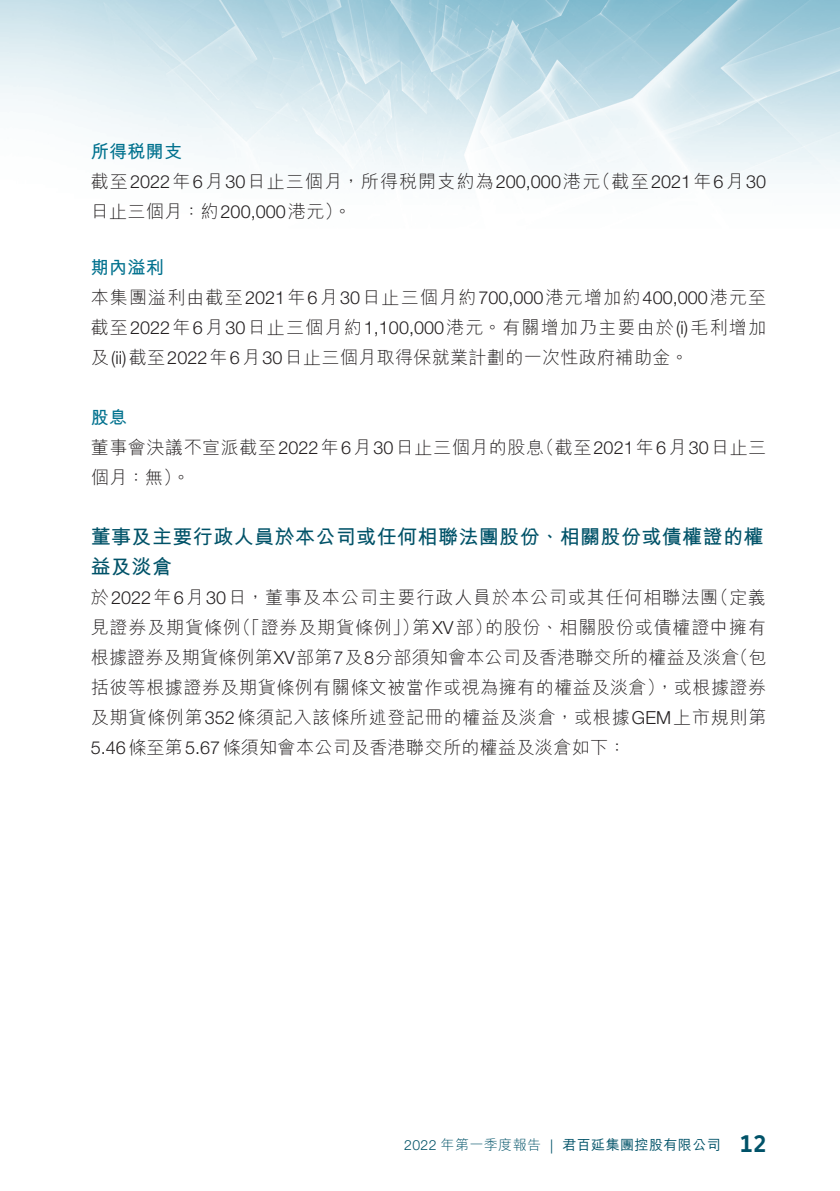
<style>
.page{position:relative;width:840px;height:1191px;background:#fff}
.page>*{position:absolute;margin:0;border:0;box-sizing:border-box;transform-origin:0 0}
._01_H1{font:700 20px/30px "M Hei HK";letter-spacing:.02em;color:#005268}
._00_txt{font:300 18px/30px "M Hei HK";letter-spacing:.03em;color:#231f20;text-align:justify}
._00_txt-2{font:300 18px/30px "M Hei HK";letter-spacing:.06em;color:#231f20}
._02_H2{font:700 18px "M Hei HK";letter-spacing:.02em;color:#00718e}
.t1{font:500 14px "M Hei HK";letter-spacing:.03em;color:#005268}
.s1{font-family:"Helvetica Neue LT Std"}
.s2{font-family:"Helvetica Neue LT Std";font-weight:300}
.s3{font-weight:300}
.s4{font-family:"Helvetica LT Std";font-weight:300}
.s5{font-family:"Battersea";font-weight:700;font-size:24px}
</style>
<div class="page">
<img style="left:0;top:0;width:839px;height:182px">
<p class="_02_H2" style="left:91px;top:138px;width:93px">所得稅開支</p>
<p class="_00_txt-2" style="left:91px;top:166px;width:676px">截至<span class="s1">2022</span>年<span class="s1">6</span>月<span class="s1">30</span>日止三個月，所得稅開支約為<span class="s1">200,000</span>港元（截至<span class="s1">2021</span>年<span class="s1">6</span>月<span class="s1">30</span>日止三個月：約<span class="s1">200,000</span>港元）。</p>
<p class="_02_H2" style="left:91px;top:254px;width:75px">期內溢利</p>
<p class="_00_txt" style="left:91px;top:282px;width:676px">本集團溢利由截至<span class="s1">2021</span>年<span class="s1">6</span>月<span class="s1">30</span>日止三個月約<span class="s1">700,000</span>港元增加約<span class="s1">400,000</span>港元至截至<span class="s1">2022</span>年<span class="s1">6</span>月<span class="s1">30</span>日止三個月約<span class="s1">1,100,000</span>港元。有關增加乃主要由於<span class="s1">(i)</span>毛利增加及<span class="s1">(ii)</span>截至<span class="s1">2022</span>年<span class="s1">6</span>月<span class="s1">30</span>日止三個月取得保就業計劃的一次性政府補助金。</p>
<p class="_02_H2" style="left:91px;top:404px;width:38px">股息</p>
<p class="_00_txt" style="left:91px;top:432px;width:676px">董事會決議不宣派截至<span class="s1">2022</span>年<span class="s1">6</span>月<span class="s1">30</span>日止三個月的股息（截至<span class="s1">2021</span>年<span class="s1">6</span>月<span class="s1">30</span>日止三個月：無）。</p>
<p class="_01_H1" style="left:91px;top:520px;width:674px">董事及主要行政人員於本公司或任何相聯法團股份、相關股份或債權證的權益及淡倉</p>
<p class="_00_txt" style="left:91px;top:582px;width:676px">於<span class="s1">2022</span>年<span class="s1">6</span>月<span class="s1">30</span>日，董事及本公司主要行政人員於本公司或其任何相聯法團（定義見證券及期貨條例（「證券及期貨條例」）第<span class="s1">XV</span>部）的股份、相關股份或債權證中擁有根據證券及期貨條例第<span class="s1">XV</span>部第<span class="s1">7</span>及<span class="s1">8</span>分部須知會本公司及香港聯交所的權益及淡倉（包括彼等根據證券及期貨條例有關條文被當作或視為擁有的權益及淡倉），或根據證券及期貨條例第<span class="s1">352</span>條須記入該條所述登記冊的權益及淡倉，或根據<span class="s1">GEM</span>上市規則第<span class="s1">5.46</span>條至第<span class="s1">5.67</span>條須知會本公司及香港聯交所的權益及淡倉如下：</p>
<p class="t1" style="left:404px;top:1134px;width:363px"><span class="s2">2022</span> <span class="s3">年第一季度報告</span> <span class="s4">|</span> 君百延集團控股有限公司 <span class="s5">12</span></p>
</div>
